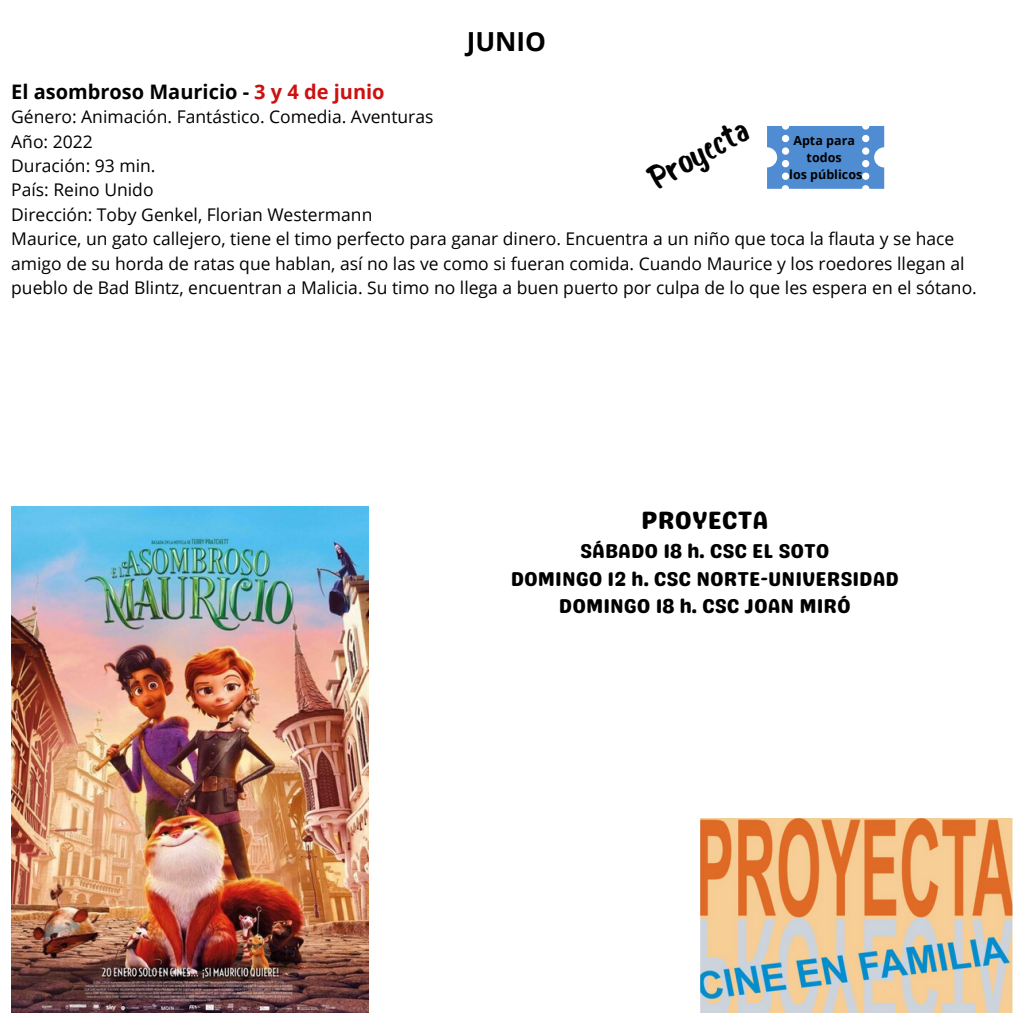
<style>
.page{position:relative;width:1013px;height:1013px;background:#fff}
.page>*{position:absolute;margin:0;border:0;box-sizing:border-box;transform-origin:0 0}
.t1{font:33.12px "Bosk";color:#000}
.t2{font:700 26.25px "Open Sans";color:#000}
.t3{font:25px "Genty Sans";color:#000}
.t4{font:20px "Genty Sans";color:#000}
.t5{font:700 20px "Open Sans";color:#000}
.t6{font:17.5px/24.4px "Open Sans";color:#000}
.t7{font:700 12.5px "Open Sans";color:#000}
.s1{color:#cd1010}
</style>
<div class="page">
<img style="left:700px;top:818px;width:312px;height:194px">
<img style="left:11px;top:506px;width:357px;height:506px">
<svg style="left:767px;top:126px;width:117px;height:63px;background:#6097d5"></svg>
<p class="t2" style="left:467px;top:23px;width:81px">JUNIO</p>
<p class="t5" style="left:11px;top:77px;width:375px">El asombroso Mauricio - <span class="s1">3 y 4 de junio</span></p>
<p class="t6" style="left:11px;top:104px;width:424px">Género: Animación. Fantástico. Comedia. Aventuras</p>
<p class="t6" style="left:11px;top:129px;width:83px">Año: 2022</p>
<p class="t6" style="left:11px;top:153px;width:146px">Duración: 93 min.</p>
<p class="t6" style="left:11px;top:177px;width:144px">País: Reino Unido</p>
<p class="t6" style="left:11px;top:202px;width:363px">Dirección: Toby Genkel, Florian Westermann</p>
<p class="t6" style="left:11px;top:226px;width:967px">Maurice, un gato callejero, tiene el timo perfecto para ganar dinero. Encuentra a un niño que toca la flauta y se hace amigo de su horda de ratas que hablan, así no las ve como si fueran comida. Cuando Maurice y los roedores llegan al pueblo de Bad Blintz, encuentran a Malicia. Su timo no llega a buen puerto por culpa de lo que les espera en el sótano.</p>
<p class="t1" style="left:644px;top:169px;width:111px;rotate:-29deg">Proyecta</p>
<p class="t7" style="left:793px;top:132px;width:63px">Apta para</p>
<p class="t7" style="left:806px;top:149px;width:37px">todos</p>
<p class="t7" style="left:789px;top:166px;width:75px">los públicos</p>
<p class="t3" style="left:641px;top:505px;width:129px">PROYECTA</p>
<p class="t4" style="left:580px;top:539px;width:251px">SÁBADO 18 h. CSC EL SOTO</p>
<p class="t4" style="left:510px;top:566px;width:390px">DOMINGO 12 h. CSC NORTE-UNIVERSIDAD</p>
<p class="t4" style="left:559px;top:593px;width:293px">DOMINGO 18 h. CSC JOAN MIRÓ</p>
</div>
